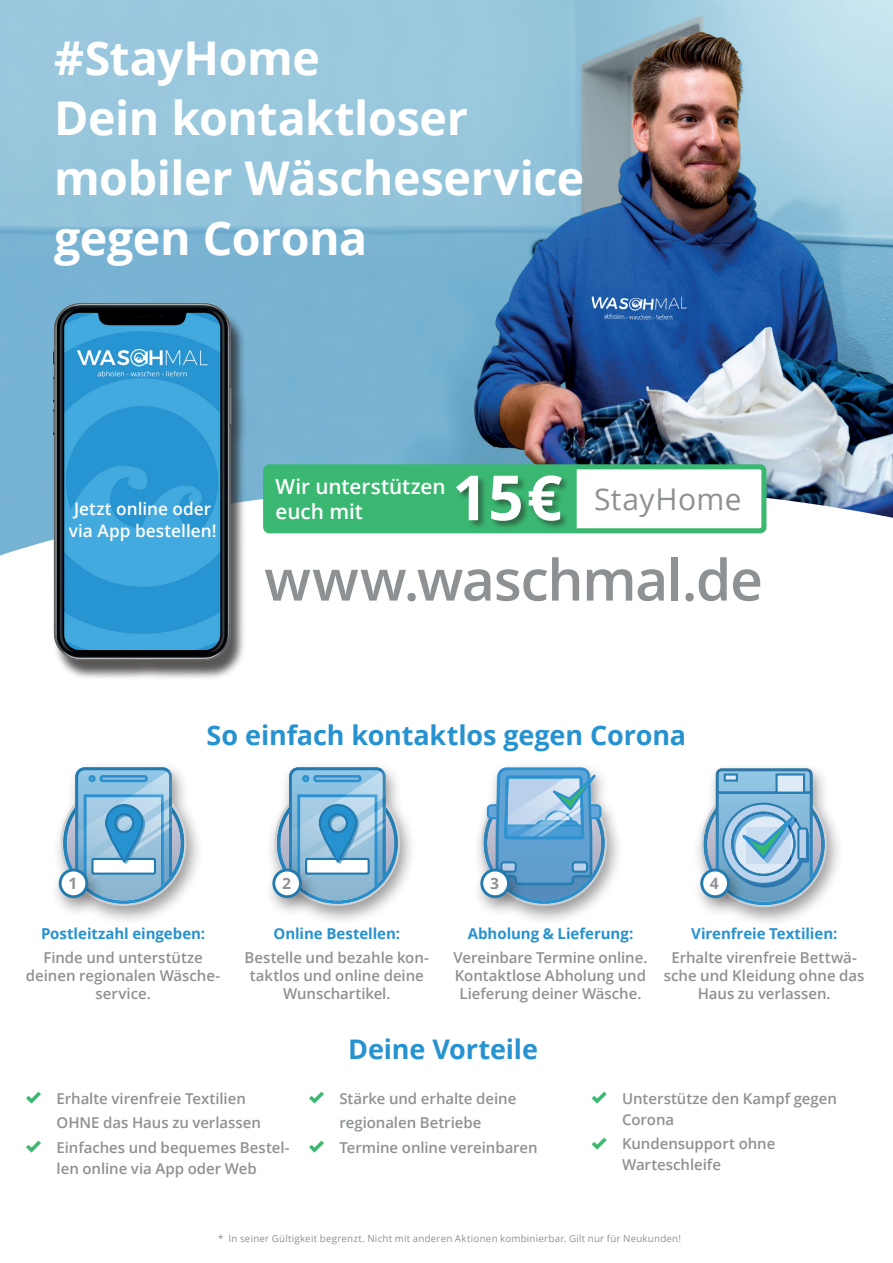
<style>
.page{position:relative;width:893px;height:1263px;background:#fff}
.page>*{position:absolute;margin:0;border:0;box-sizing:border-box;transform-origin:0 0}
.t1{font:600 57px "Open Sans";letter-spacing:-.025em;color:#8e9193}
.t2{font:700 46.5px/60px "Open Sans";letter-spacing:-.01em;color:#fff}
.t3{font:30px "Open Sans";letter-spacing:.015em;color:#8e9193}
.t4{font:700 27px "Open Sans";letter-spacing:-.005em;color:#2792d0}
.t5{font:600 20.7px/24.9px "Open Sans";color:#fff}
.t6{font:600 17.25px/22.5px "Open Sans";letter-spacing:.005em;color:#fff;text-align:center}
.t7{font:700 15.6px "Open Sans";color:#8e9193}
.t8{font:600 15px/18px "Open Sans";letter-spacing:-.005em;color:#8e9193;text-align:center}
.t9{font:700 15px "Open Sans";letter-spacing:-.005em;color:#2792d0}
.t10{font:9.75px "Open Sans";letter-spacing:.025em;color:#8e9193}
.s1{font-weight:700;font-size:62.25px;color:#fff}
</style>
<div class="page">
<img style="left:0;top:0;width:893px;height:483px">
<svg style="left:0;top:483px;width:893px;height:73px"></svg>
<div style="left:266px;top:467px;width:498px;height:64px;background:#fff;border-radius:4px"></div>
<div style="left:263px;top:464px;width:503px;height:69px;border:5px solid #3ab770;border-radius:4px"></div>
<div style="left:263px;top:464px;width:315px;height:70px;background:#3ab770"></div>
<div style="left:456px;top:474px;width:114px;height:56px;background:#231f20;opacity:.5"></div>
<img style="left:28px;top:278px;width:227px;height:400px">
<div style="left:266px;top:761px;width:151px;height:165px;background:#231f20;opacity:.45"></div>
<div style="left:275px;top:780px;width:125px;height:126px;border:8px solid #d1d2d4;border-radius:50%"></div>
<svg style="left:279px;top:784px;width:117px;height:118px"></svg>
<div style="left:277px;top:783px;width:121px;height:120px;border:3px solid #fff;border-radius:50%"></div>
<svg style="left:289px;top:767px;width:96px;height:133px;background:#7fb6d7"></svg>
<div style="left:264px;top:863px;width:55px;height:55px;background:#231f20;opacity:.45"></div>
<div style="left:274px;top:870px;width:26px;height:27px;background:#fff;border-radius:50%"></div>
<div style="left:272px;top:868px;width:30px;height:30px;border:3px solid #217bb0;border-radius:50%"></div>
<div style="left:52px;top:761px;width:151px;height:165px;background:#231f20;opacity:.45"></div>
<div style="left:61px;top:780px;width:125px;height:126px;border:8px solid #d1d2d4;border-radius:50%"></div>
<svg style="left:65px;top:784px;width:117px;height:118px"></svg>
<div style="left:63px;top:783px;width:121px;height:120px;border:3px solid #fff;border-radius:50%"></div>
<svg style="left:75px;top:767px;width:97px;height:133px;background:#7fb6d7"></svg>
<div style="left:50px;top:863px;width:55px;height:55px;background:#231f20;opacity:.45"></div>
<div style="left:60px;top:870px;width:27px;height:27px;background:#fff;border-radius:50%"></div>
<div style="left:59px;top:868px;width:29px;height:30px;border:3px solid #217bb0;border-radius:50%"></div>
<div style="left:472px;top:761px;width:152px;height:165px;background:#231f20;opacity:.45"></div>
<div style="left:481px;top:780px;width:126px;height:126px;border:8px solid #ced1d4;border-radius:50%"></div>
<div style="left:484px;top:783px;width:121px;height:120px;border:3px solid #fff;border-radius:50%"></div>
<div style="left:576px;top:804px;width:25px;height:15px;border:2px solid #2d92cf;border-radius:4px"></div>
<div style="left:488px;top:805px;width:23px;height:13px;background:#66a5d9;border-radius:4px"></div>
<div style="left:487px;top:804px;width:25px;height:15px;border:2px solid #2d92cf;border-radius:4px"></div>
<svg style="left:491px;top:767px;width:107px;height:133px;background:#77add4"></svg>
<div style="left:472px;top:863px;width:55px;height:55px;background:#231f20;opacity:.45"></div>
<div style="left:482px;top:870px;width:26px;height:27px;background:#fff;border-radius:50%"></div>
<div style="left:480px;top:868px;width:30px;height:30px;border:3px solid #217bb0;border-radius:50%"></div>
<div style="left:692px;top:762px;width:152px;height:165px;background:#231f20;opacity:.45"></div>
<div style="left:701px;top:781px;width:126px;height:126px;border:8px solid #ced1d4;border-radius:50%"></div>
<svg style="left:705px;top:786px;width:118px;height:117px"></svg>
<div style="left:704px;top:784px;width:120px;height:121px;border:3px solid #fff;border-radius:50%"></div>
<svg style="left:714px;top:767px;width:100px;height:135px;background:#85b5d4"></svg>
<div style="left:692px;top:863px;width:55px;height:55px;background:#231f20;opacity:.45"></div>
<div style="left:702px;top:870px;width:26px;height:27px;background:#fff;border-radius:50%"></div>
<div style="left:700px;top:868px;width:30px;height:30px;border:3px solid #217bb0;border-radius:50%"></div>
<h2 class="t2" style="left:54px;top:27px;width:532px">#StayHome<br>Dein kontaktloser mobiler Wäscheservice gegen Corona</h2>
<p class="t6" style="left:69px;top:497px;width:149px">Jetzt online oder via App bestellen!</p>
<h3 class="t5" style="left:276px;top:474px;width:172px">Wir unterstützen euch mit</h3>
<h3 class="t3" style="left:452px;top:479px;width:291px"><span class="s1">15€</span> StayHome</h3>
<h1 class="t1" style="left:264px;top:541px;width:500px">www.waschmal.de</h1>
<h3 class="t4" style="left:207px;top:716px;width:481px">So einfach kontaktlos gegen Corona</h3>
<p class="t7" style="left:68px;top:873px;width:10px">1</p>
<p class="t7" style="left:282px;top:873px;width:10px">2</p>
<p class="t7" style="left:490px;top:873px;width:10px">3</p>
<p class="t7" style="left:710px;top:873px;width:10px">4</p>
<p class="t9" style="left:41px;top:923px;width:166px">Postleitzahl eingeben:</p>
<p class="t8" style="left:26px;top:948px;width:196px">Finde und unterstütze deinen regionalen Wäsche&shy;service.</p>
<p class="t9" style="left:273px;top:923px;width:128px">Online Bestellen:</p>
<p class="t8" style="left:245px;top:948px;width:186px">Bestelle und bezahle kon&shy;taktlos und online deine<br>Wunschartikel.</p>
<p class="t9" style="left:468px;top:923px;width:167px">Abholung &amp; Lieferung:</p>
<p class="t8" style="left:453px;top:948px;width:196px">Vereinbare Termine online.<br>Kontaktlose Abholung und<br>Lieferung deiner Wäsche.</p>
<h3 class="t4" style="left:348px;top:1030px;width:191px">Deine Vorteile</h3>
<p class="t9" style="left:691px;top:923px;width:148px">Virenfreie Textilien:</p>
<p class="t8" style="left:664px;top:948px;width:202px">Erhalte virenfreie Bettwä&shy;sche und Kleidung ohne das<br>Haus zu verlassen.</p>
<p class="t8" style="left:57px;top:1086px;width:235px;line-height:24.5px;text-align:left">Erhalte virenfreie Textilien<br>OHNE das Haus zu verlassen<br>Einfaches und bequemes Bestel-</p>
<p class="t8" style="left:57px;top:1159px;width:202px">len online via App oder Web</p>
<p class="t8" style="left:339px;top:1086px;width:200px;line-height:24.5px;text-align:left">Stärke und erhalte deine regionalen Betriebe<br>Termine online vereinbaren</p>
<p class="t8" style="left:622px;top:1088px;width:216px;line-height:21px;text-align:left">Unterstütze den Kampf gegen<br>Corona</p>
<p class="t8" style="left:622px;top:1133px;width:155px;line-height:21px;text-align:left">Kundensupport ohne<br>Warteschleife</p>
<p class="t10" style="left:218px;top:1232px;width:464px">* In seiner Gültigkeit begrenzt. Nicht mit anderen Aktionen kombinierbar. Gilt nur für Neukunden!</p>
</div>
